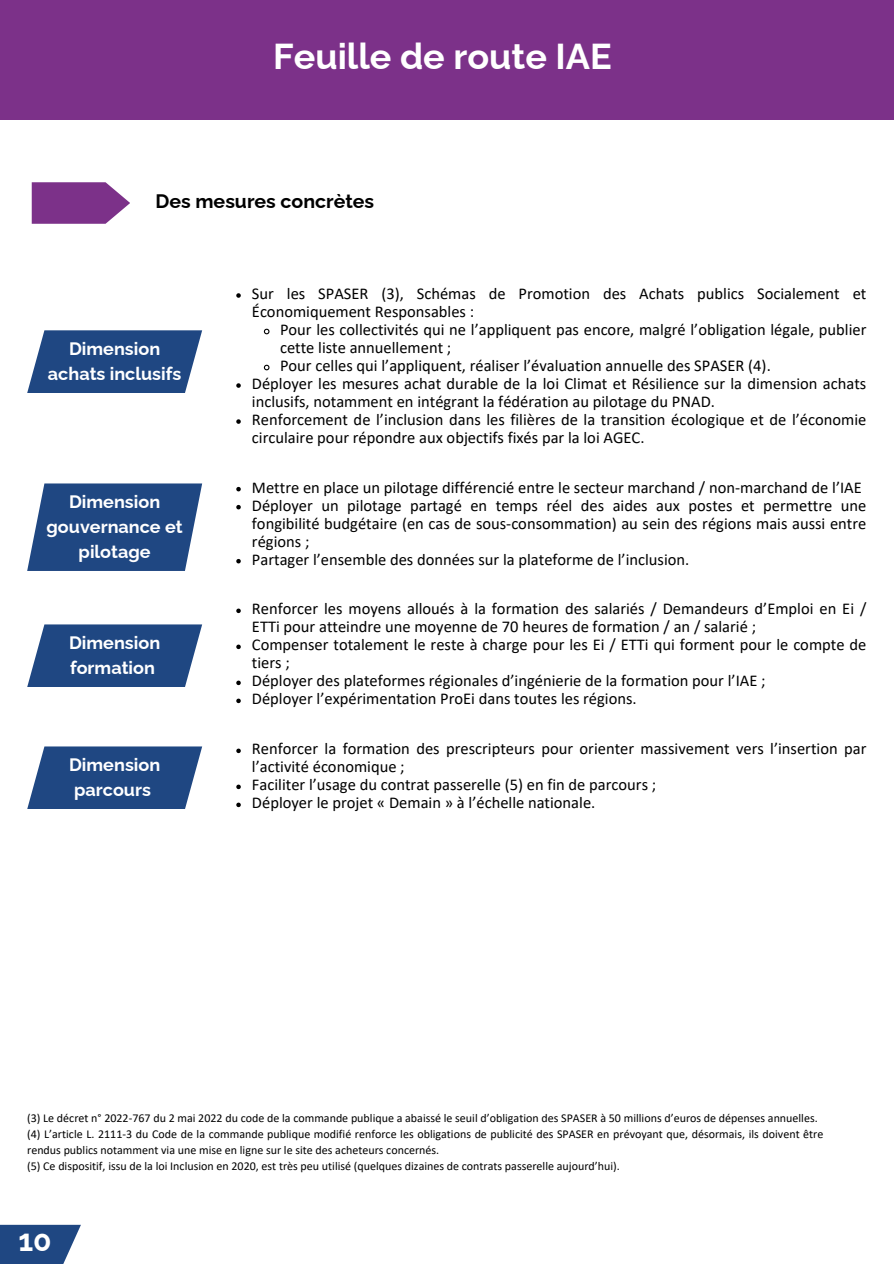
<style>
.page{position:relative;width:894px;height:1264px;background:#fff}
.page>*{position:absolute;margin:0;border:0;box-sizing:border-box;transform-origin:0 0}
.t1{font:700 36px "Raleway";color:#fff}
.t2{font:700 30px "Raleway";color:#fff}
.t3{font:700 19.5px "Raleway";color:#000}
.t4{font:700 18px/24.8px "Raleway";color:#fff;text-align:center}
.t5{font:16.5px/18px "Calibri";color:#000}
.t6{font:12px/16px "Calibri";color:#000}
</style>
<div class="page">
<div style="left:0;top:0;width:893px;height:120px;background:#7c3189"></div>
<svg style="left:236px;top:293px;width:5px;height:5px"></svg>
<svg style="left:263px;top:328px;width:7px;height:7px"></svg>
<svg style="left:263px;top:364px;width:7px;height:7px"></svg>
<svg style="left:236px;top:383px;width:5px;height:5px"></svg>
<svg style="left:236px;top:419px;width:5px;height:5px"></svg>
<svg style="left:27px;top:330px;width:175px;height:63px;background:#365a8e"></svg>
<svg style="left:236px;top:487px;width:5px;height:4px"></svg>
<svg style="left:236px;top:505px;width:5px;height:4px"></svg>
<svg style="left:236px;top:559px;width:5px;height:4px"></svg>
<svg style="left:27px;top:483px;width:175px;height:88px;background:#365a8e"></svg>
<svg style="left:27px;top:624px;width:175px;height:63px;background:#365a8f"></svg>
<svg style="left:236px;top:608px;width:5px;height:5px"></svg>
<svg style="left:236px;top:644px;width:5px;height:5px"></svg>
<svg style="left:236px;top:680px;width:5px;height:5px"></svg>
<svg style="left:236px;top:698px;width:5px;height:5px"></svg>
<svg style="left:27px;top:746px;width:175px;height:63px;background:#365a8f"></svg>
<svg style="left:236px;top:748px;width:5px;height:5px"></svg>
<svg style="left:236px;top:784px;width:5px;height:5px"></svg>
<svg style="left:236px;top:802px;width:5px;height:5px"></svg>
<div style="left:0;top:1224px;width:81px;height:39px;background:#1f4782"></div>
<svg style="left:32px;top:182px;width:98px;height:42px;background:#8d4c98"></svg>
<h1 class="t1" style="left:273px;top:27px;width:340px">Feuille de route IAE</h1>
<p class="t3" style="left:155px;top:186px;width:220px">Des mesures concrètes</p>
<p class="t4" style="left:48px;top:334px;width:135px">Dimension achats inclusifs</p>
<p class="t4" style="left:47px;top:487px;width:138px">Dimension gouvernance et pilotage</p>
<p class="t4" style="left:69px;top:628px;width:93px;text-align:left">Dimension formation</p>
<p class="t4" style="left:69px;top:750px;width:93px;text-align:left">Dimension parcours</p>
<p class="t5" style="left:252px;top:284px;width:615px">Sur les SPASER (3), Schémas de Promotion des Achats publics Socialement et<br>Économiquement Responsables :</p>
<p class="t5" style="left:280px;top:320px;width:587px">Pour les collectivités qui ne l’appliquent pas encore, malgré l’obligation légale, publier</p>
<p class="t5" style="left:280px;top:338px;width:173px">cette liste annuellement ;</p>
<p class="t5" style="left:280px;top:356px;width:492px">Pour celles qui l’appliquent, réaliser l’évaluation annuelle des SPASER (4).</p>
<p class="t5" style="left:252px;top:374px;width:615px">Déployer les mesures achat durable de la loi Climat et Résilience sur la dimension achats</p>
<p class="t5" style="left:252px;top:392px;width:464px">inclusifs, notamment en intégrant la fédération au pilotage du PNAD.</p>
<p class="t5" style="left:252px;top:410px;width:615px">Renforcement de l’inclusion dans les filières de la transition écologique et de l’économie</p>
<p class="t5" style="left:252px;top:428px;width:394px">circulaire pour répondre aux objectifs fixés par la loi AGEC.</p>
<p class="t5" style="left:252px;top:477px;width:615px">Mettre en place un pilotage différencié entre le secteur marchand / non-marchand de l’IAE Déployer un pilotage partagé en temps réel des aides aux postes et permettre une fongibilité budgétaire (en cas de sous-consommation) au sein des régions mais aussi entre régions ;<br>Partager l’ensemble des données sur la plateforme de l’inclusion.</p>
<p class="t5" style="left:252px;top:599px;width:615px">Renforcer les moyens alloués à la formation des salariés / Demandeurs d’Emploi en Ei / ETTi pour atteindre une moyenne de 70 heures de formation / an / salarié ;<br>Compenser totalement le reste à charge pour les Ei / ETTi qui forment pour le compte de tiers ;<br>Déployer des plateformes régionales d’ingénierie de la formation pour l’IAE ;<br>Déployer l’expérimentation ProEi dans toutes les régions.</p>
<p class="t5" style="left:252px;top:739px;width:615px">Renforcer la formation des prescripteurs pour orienter massivement vers l’insertion par l’activité économique ;<br>Faciliter l’usage du contrat passerelle (5) en fin de parcours ;<br>Déployer le projet « Demain » à l’échelle nationale.</p>
<p class="t6" style="left:27px;top:1109px;width:797px">(3) Le décret n° 2022-767 du 2 mai 2022 du code de la commande publique a abaissé le seuil d’obligation des SPASER à 50 millions d’euros de dépenses annuelles. (4) L’article L. 2111-3 du Code de la commande publique modifié renforce les obligations de publicité des SPASER en prévoyant que, désormais, ils doivent être rendus publics notamment via une mise en ligne sur le site des acheteurs concernés.<br>(5) Ce dispositif, issu de la loi Inclusion en 2020, est très peu utilisé (quelques dizaines de contrats passerelle aujourd’hui).</p>
<h2 class="t2" style="left:18px;top:1216px;width:35px">10</h2>
</div>
